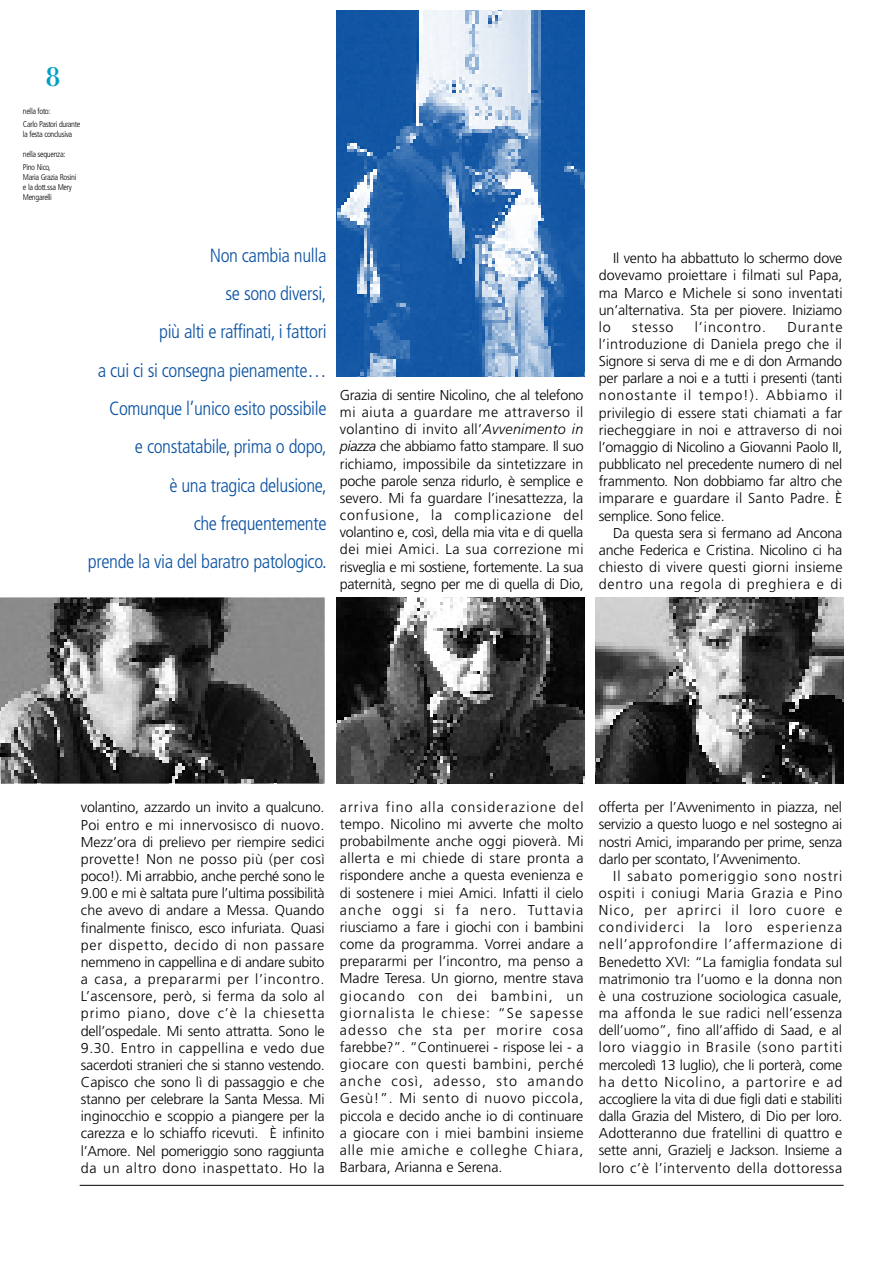
<style>
.page{position:relative;width:893px;height:1263px;background:#fff}
.page>*{position:absolute;margin:0;border:0;box-sizing:border-box;transform-origin:0 0}
.t1{font:700 31.95px "Democratica";color:#02a0c6}
.t2{font:300 condensed 19.2px/38.2px "Frutiger";letter-spacing:-.02em;color:#0a51a1;text-align:right}
.t3{font:300 14.25px/17.1px "Frutiger";color:#000;text-align:justify}
.t4{font:300 14.25px "Frutiger";letter-spacing:.065em;color:#000}
.t5{font:300 14.25px "Frutiger";letter-spacing:.025em;color:#000}
.t6{font:300 14.25px "Frutiger";letter-spacing:.02em;color:#000}
.t7{font:300 14.25px "Frutiger";letter-spacing:.05em;color:#000}
.t8{font:300 14.25px "Frutiger";letter-spacing:.085em;color:#000}
.t9{font:300 14.25px "Frutiger";letter-spacing:.04em;color:#000}
.t10{font:300 condensed 8.25px/13px "Frutiger";letter-spacing:-.04em;color:#000}
.s1{font-style:italic}
</style>
<div class="page">
<img style="left:336px;top:10px;width:249px;height:367px">
<img style="left:336px;top:597px;width:248px;height:187px">
<img style="left:595px;top:597px;width:248px;height:187px">
<img style="left:0;top:597px;width:325px;height:187px">
<hr style="left:80px;top:1185px;width:763px;height:1px;background:#000">
<p class="t1" style="left:45px;top:62px;width:18px">8</p>
<p class="t10" style="left:23px;top:106px;width:59px">nella foto:<br>Carlo Pastori durante</p>
<p class="t10" style="left:23px;top:129px;width:51px">la festa conclusiva</p>
<p class="t10" style="left:23px;top:149px;width:44px">nella sequenza:<br>Pino Nico,</p>
<p class="t10" style="left:23px;top:173px;width:55px;line-height:9.9px">Maria Grazia Rosini e la dott.ssa Mery<br>Mengarelli</p>
<p class="t2" style="left:88px;top:238px;width:240px">Non cambia nulla<br>se sono diversi,<br>più alti e raffinati, i fattori<br>a cui ci si consegna pienamente…<br>Comunque l’unico esito possibile<br>e constatabile, prima o dopo,<br>è una tragica delusione,<br>che frequentemente<br>prende la via del baratro patologico.</p>
<p class="t3" style="left:340px;top:388px;width:245px">Grazia di sentire Nicolino, che al telefono mi aiuta a guardare me attraverso il volantino di invito all’<span class="s1">Avvenimento in piazza</span> che abbiamo fatto stampare. Il suo richiamo, impossibile da sintetizzare in poche parole senza ridurlo, è semplice e severo. Mi fa guardare l’inesattezza, la confusione, la complicazione del volantino e, così, della mia vita e di quella dei miei Amici. La sua correzione mi risveglia e mi sostiene, fortemente. La sua paternità, segno per me di quella di Dio,</p>
<p class="t3" style="left:598px;top:251px;width:245px;text-indent:14px">Il vento ha abbattuto lo schermo dove dovevamo proiettare i filmati sul Papa, ma Marco e Michele si sono inventati un’alternativa. Sta per piovere. Iniziamo lo</p>
<p class="t3" style="left:632px;top:319px;width:43px">stesso</p>
<p class="t4" style="left:694px;top:321px;width:73px">l’incontro.</p>
<p class="t4" style="left:787px;top:321px;width:57px">Durante</p>
<p class="t5" style="left:598px;top:338px;width:245px">l’introduzione di Daniela prego che il</p>
<p class="t3" style="left:598px;top:354px;width:245px">Signore si serva di me e di don Armando</p>
<p class="t3" style="left:598px;top:371px;width:245px">per parlare a noi e a tutti i presenti (tanti</p>
<p class="t4" style="left:598px;top:390px;width:245px">nonostante il tempo!). Abbiamo il</p>
<p class="t3" style="left:598px;top:405px;width:245px">privilegio di essere stati chiamati a far</p>
<p class="t3" style="left:598px;top:422px;width:245px">riecheggiare in noi e attraverso di noi</p>
<p class="t3" style="left:598px;top:440px;width:245px">l’omaggio di Nicolino a Giovanni Paolo II,</p>
<p class="t3" style="left:598px;top:457px;width:245px">pubblicato nel precedente numero di nel</p>
<p class="t3" style="left:598px;top:474px;width:245px">frammento<span class="s1">.</span> Non dobbiamo far altro che</p>
<p class="t6" style="left:598px;top:493px;width:245px">imparare e guardare il Santo Padre. È</p>
<p class="t3" style="left:598px;top:508px;width:128px">semplice. Sono felice.</p>
<p class="t3" style="left:613px;top:525px;width:230px">Da questa sera si fermano ad Ancona</p>
<p class="t3" style="left:598px;top:542px;width:245px">anche Federica e Cristina. Nicolino ci ha</p>
<p class="t6" style="left:598px;top:561px;width:245px">chiesto di vivere questi giorni insieme</p>
<p class="t7" style="left:598px;top:578px;width:245px">dentro una regola di preghiera e di</p>
<p class="t3" style="left:81px;top:800px;width:245px">volantino, azzardo un invito a qualcuno.<br>Poi entro e mi innervosisco di nuovo.<br>Mezz’ora di prelievo per riempire sedici provette! Non ne posso più (per così poco!). Mi arrabbio, anche perché sono le 9.00 e mi è saltata pure l’ultima possibilità che avevo di andare a Messa. Quando finalmente finisco, esco infuriata. Quasi per dispetto, decido di non passare nemmeno in cappellina e di andare subito a casa, a prepararmi per l’incontro.<br>L’ascensore, però, si ferma da solo al primo piano, dove c’è la chiesetta dell’ospedale. Mi sento attratta. Sono le 9.30. Entro in cappellina e vedo due sacerdoti stranieri che si stanno vestendo.<br>Capisco che sono lì di passaggio e che stanno per celebrare la Santa Messa. Mi inginocchio e scoppio a piangere per la carezza e lo schiaffo ricevuti. È infinito l’Amore. Nel pomeriggio sono raggiunta da un altro dono inaspettato. Ho la</p>
<p class="t3" style="left:340px;top:799px;width:245px">arriva fino alla considerazione del tempo. Nicolino mi avverte che molto probabilmente anche oggi pioverà. Mi allerta e mi chiede di stare pronta a rispondere anche a questa evenienza e di sostenere i miei Amici. Infatti il cielo anche oggi si fa nero. Tuttavia riusciamo a fare i giochi con i bambini come da programma. Vorrei andare a prepararmi per l’incontro, ma penso a Madre Teresa. Un giorno, mentre stava giocando con dei bambini, un giornalista le chiese: “Se sapesse adesso che sta per morire cosa farebbe?”. “Continuerei - rispose lei - a giocare con questi bambini, perché anche così, adesso, sto amando Gesù!”. Mi sento di nuovo piccola, piccola e decido anche io di continuare a giocare con i miei bambini insieme alle mie amiche e colleghe Chiara, Barbara, Arianna e Serena.</p>
<p class="t3" style="left:598px;top:800px;width:245px">offerta per l’Avvenimento in piazza, nel</p>
<p class="t3" style="left:598px;top:817px;width:245px">servizio a questo luogo e nel sostegno ai</p>
<p class="t3" style="left:598px;top:834px;width:245px">nostri Amici, imparando per prime, senza</p>
<p class="t3" style="left:598px;top:851px;width:204px">darlo per scontato, l’Avvenimento.</p>
<p class="t4" style="left:613px;top:870px;width:230px">Il sabato pomeriggio sono nostri</p>
<p class="t7" style="left:598px;top:887px;width:245px">ospiti i coniugi Maria Grazia e Pino</p>
<p class="t8" style="left:598px;top:904px;width:245px">Nico, per aprirci il loro cuore e</p>
<p class="t8" style="left:598px;top:922px;width:245px">condividerci la loro esperienza</p>
<p class="t4" style="left:598px;top:939px;width:245px">nell’approfondire l’affermazione di</p>
<p class="t3" style="left:598px;top:954px;width:245px">Benedetto XVI: “La famiglia fondata sul</p>
<p class="t3" style="left:598px;top:971px;width:245px">matrimonio tra l’uomo e la donna non</p>
<p class="t3" style="left:598px;top:989px;width:245px">è una costruzione sociologica casuale,</p>
<p class="t5" style="left:598px;top:1007px;width:245px">ma affonda le sue radici nell’essenza</p>
<p class="t3" style="left:598px;top:1023px;width:245px">dell’uomo”, fino all’affido di Saad, e al</p>
<p class="t4" style="left:598px;top:1042px;width:245px">loro viaggio in Brasile (sono partiti</p>
<p class="t3" style="left:598px;top:1057px;width:245px">mercoledì 13 luglio), che li porterà, come</p>
<p class="t4" style="left:598px;top:1076px;width:245px">ha detto Nicolino, a partorire e ad</p>
<p class="t3" style="left:598px;top:1092px;width:245px">accogliere la vita di due figli dati e stabiliti</p>
<p class="t3" style="left:598px;top:1109px;width:245px">dalla Grazia del Mistero, di Dio per loro.</p>
<p class="t3" style="left:598px;top:1126px;width:245px">Adotteranno due fratellini di quattro e</p>
<p class="t3" style="left:598px;top:1143px;width:245px">sette anni, Grazielj e Jackson. Insieme a</p>
<p class="t9" style="left:598px;top:1162px;width:245px">loro c’è l’intervento della dottoressa</p>
</div>
